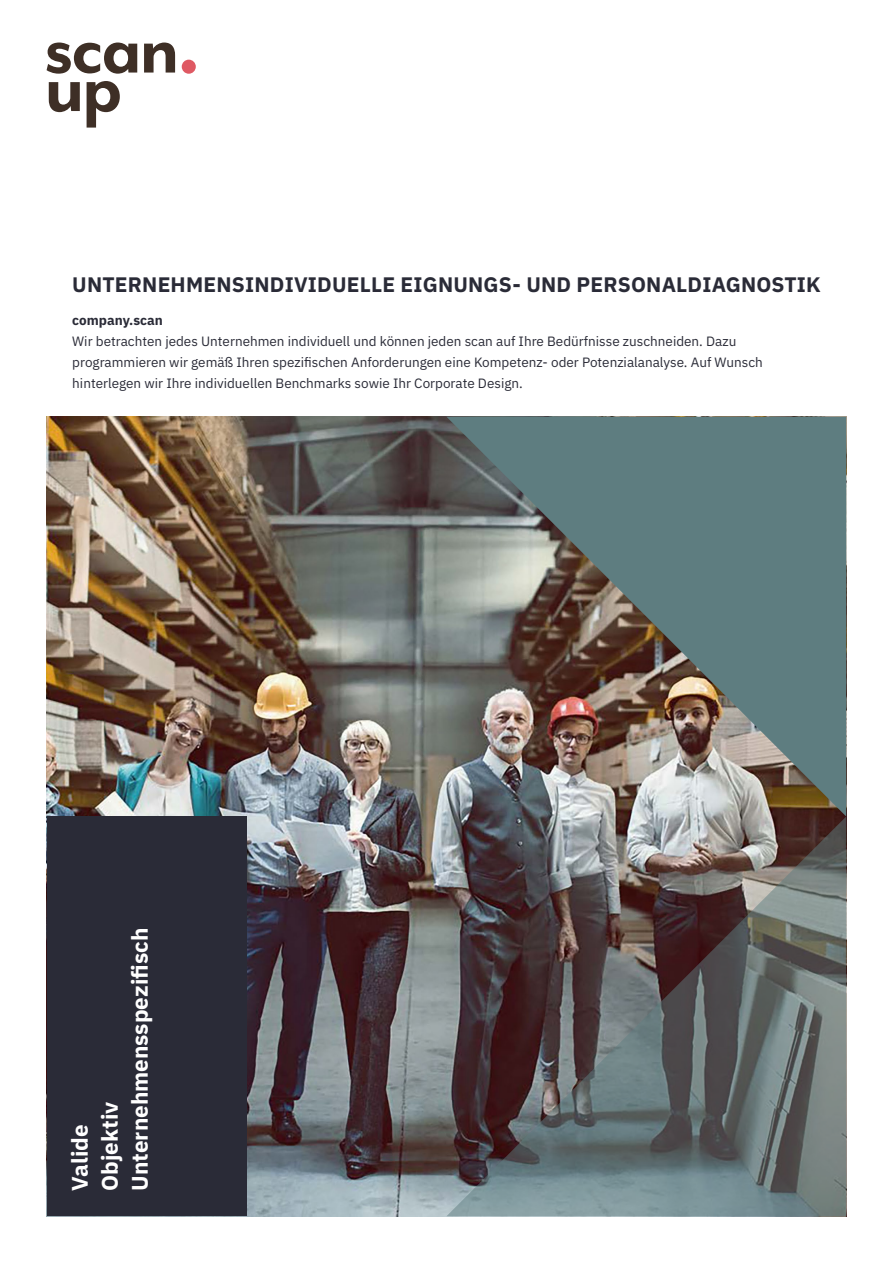
<style>
.page{position:relative;width:893px;height:1263px;background:#fff}
.page>*{position:absolute;margin:0;border:0;box-sizing:border-box;transform-origin:0 0}
.t1{font:700 22.5px/30px "IBM Plex Sans";color:#fff}
.t2{font:700 21px "IBM Plex Sans";letter-spacing:.01em;color:#2a2b37}
.t3{font:13.5px/21px "IBM Plex Sans";color:#2a2b37}
.t4{font:700 13.5px "IBM Plex Sans";color:#2a2b37}
</style>
<div class="page">
<img style="left:47px;top:417px;width:399px;height:799px">
<svg style="left:47px;top:43px;width:90px;height:31px"></svg>
<svg style="left:144px;top:43px;width:31px;height:30px"></svg>
<svg style="left:49px;top:82px;width:31px;height:30px"></svg>
<svg style="left:87px;top:81px;width:33px;height:47px"></svg>
<div style="left:182px;top:60px;width:14px;height:14px;background:#df5963;border-radius:50%"></div>
<img style="left:446px;top:417px;width:400px;height:399px">
<svg style="left:446px;top:816px;width:400px;height:400px;background:#68696a"></svg>
<div style="left:47px;top:816px;width:200px;height:400px;background:#2a2b37"></div>
<h2 class="t2" style="left:72px;top:268px;width:750px">UNTERNEHMENSINDIVIDUELLE EIGNUNGS- UND PERSONALDIAGNOSTIK</h2>
<p class="t4" style="left:72px;top:309px;width:92px">company.scan</p>
<p class="t3" style="left:72px;top:329px;width:692px">Wir betrachten jedes Unternehmen individuell und können jeden scan auf Ihre Bedürfnisse zuschneiden. Dazu programmieren wir gemäß Ihren spezifischen Anforderungen eine Kompetenz- oder Potenzialanalyse. Auf Wunsch hinterlegen wir Ihre individuellen Benchmarks sowie Ihr Corporate Design.</p>
<h1 class="t1" style="left:63px;top:1191px;width:264px;rotate:-90deg">Valide<br>Objektiv<br>Unternehmensspezifisch</h1>
</div>
